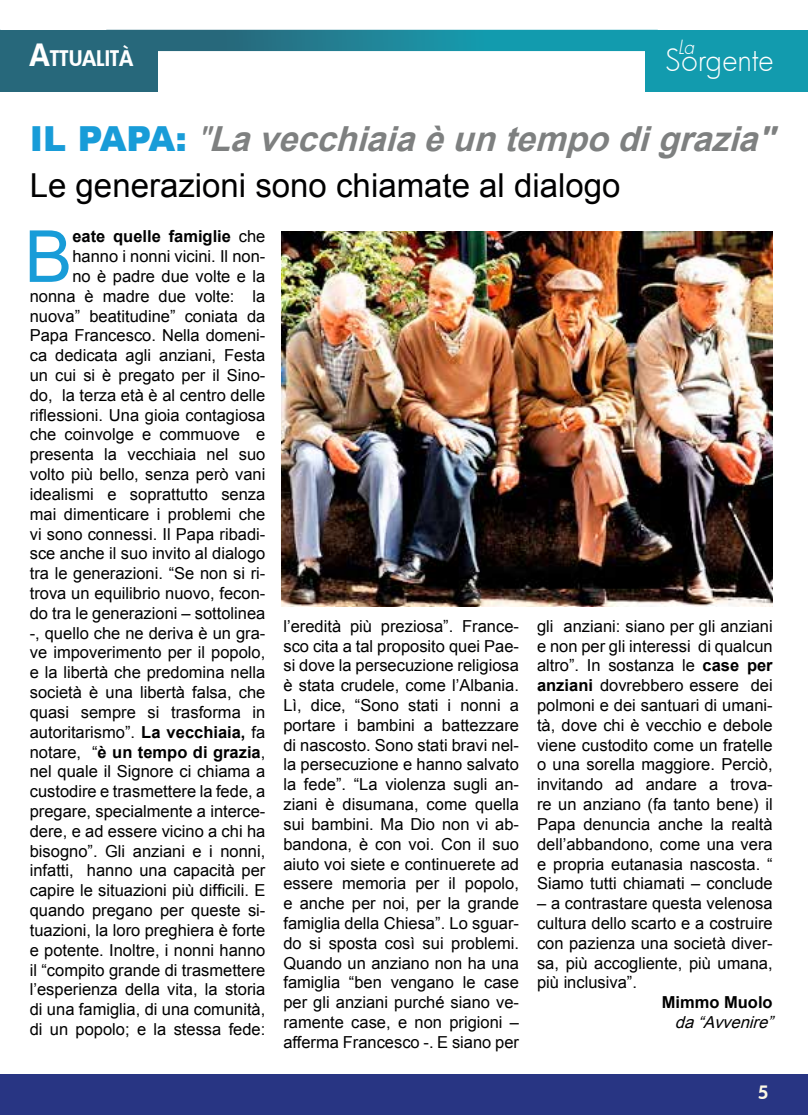
<style>
.page{position:relative;width:808px;height:1115px;background:#fff}
.page>*{position:absolute;margin:0;border:0;box-sizing:border-box;transform-origin:0 0}
.t1{font:71.85px "Arial";color:#189cd8}
.t2{font:italic 700 34.5px "Arial";color:#7e8080}
.t3{font:33px "Arial";color:#000001}
.t4{font:300 29.7px "Futura";letter-spacing:.005em;color:#fff}
.t5{font:800 21px "Futura";color:#fff}
.t6{font:italic 300 19.05px "Futura";color:#fff}
.t7{font:800 18px "Futura";color:#fcf8e4}
.t8{font:16.5px/19.8px "Arial";color:#000001;text-align:justify}
.t9{font:italic 16.5px "Arial";color:#000001}
.t10{font:700 16.5px "Arial";color:#000001}
.s1{font-weight:900;font-style:normal;color:#189cd8}
.s2{font-weight:400}
.s3{font-weight:700}
</style>
<div class="page">
<svg style="left:157px;top:30px;width:489px;height:21px;background:#1c8699"></svg>
<div style="left:646px;top:30px;width:162px;height:61px;background:#129bae"></div>
<div style="left:0;top:1074px;width:808px;height:40px;background:#283583"></div>
<img style="left:282px;top:232px;width:491px;height:374px">
<div style="left:0;top:30px;width:157px;height:61px;background:#27687b"></div>
<p class="t5" style="left:50px;top:44px;width:85px">ttualità</p>
<p class="t6" style="left:678px;top:34px;width:22px">La</p>
<h3 class="t4" style="left:665px;top:40px;width:110px">Sorgente</h3>
<h2 class="t2" style="left:30px;top:116px;width:758px"><span class="s1">I L PA PA :</span> <span class="s2">"</span>Lavecchiaiaèuntempodigrazia"</h2>
<h3 class="t3" style="left:30px;top:164px;width:592px">Le generazioni sono chiamate al dialogo</h3>
<h1 class="t1" style="left:25px;top:209px;width:49px">B</h1>
<p class="t8" style="left:30px;top:227px;width:237px;text-align:right"><span class="s3">eate quelle famiglie</span> che hanno i nonni vicini. Il non-<br>no è padre due volte e la nonna è madre due volte: la nuova” beatitudine” coniata da<br>Papa Francesco. Nella domeni&shy;ca dedicata agli anziani, Festa un cui si è pregato per il Sino&shy;do, la terza età è al centro delle riflessioni. Una gioia contagiosa che coinvolge e commuove e presenta la vecchiaia nel suo volto più bello, senza però vani idealismi e soprattutto senza mai dimenticare i problemi che vi sono connessi. Il Papa ribadi&shy;sce anche il suo invito al dialogo tra le generazioni. “Se non si ri&shy;trova un equilibrio nuovo, fecon&shy;do tra le generazioni – sottolinea -, quello che ne deriva è un gra&shy;ve impoverimento per il popolo, e la libertà che predomina nella società è una libertà falsa, che quasi sempre si trasforma in autoritarismo”. <span class="s3">La vecchiaia,</span> fa notare, “<span class="s3">è un tempo di grazia</span>, nel quale il Signore ci chiama a custodire e trasmettere la fede, a pregare, specialmente a interce&shy;dere, e ad essere vicino a chi ha bisogno”. Gli anziani e i nonni, infatti, hanno una capacità per capire le situazioni più difficili. E quando pregano per queste si&shy;tuazioni, la loro preghiera è forte e potente. Inoltre, i nonni hanno il “compito grande di trasmettere l’esperienza della vita, la storia di una famiglia, di una comunità, di un popolo; e la stessa fede:</p>
<p class="t8" style="left:283px;top:616px;width:237px">l’eredità più preziosa”. France&shy;sco cita a tal proposito quei Pae&shy;si dove la persecuzione religiosa è stata crudele, come l’Albania.<br>Lì, dice, “Sono stati i nonni a portare i bambini a battezzare di nascosto. Sono stati bravi nel&shy;la persecuzione e hanno salvato la fede”. “La violenza sugli an&shy;ziani è disumana, come quella sui bambini. Ma Dio non vi ab&shy;bandona, è con voi. Con il suo aiuto voi siete e continuerete ad essere memoria per il popolo, e anche per noi, per la grande famiglia della Chiesa”. Lo sguar&shy;do si sposta così sui problemi.<br>Quando un anziano non ha una famiglia “ben vengano le case per gli anziani purché siano ve&shy;ramente case, e non prigioni – afferma Francesco -. E siano per</p>
<p class="t8" style="left:537px;top:616px;width:237px">gli anziani: siano per gli anziani e non per gli interessi di qualcun altro”. In sostanza le <span class="s3">case per anziani</span> dovrebbero essere dei polmoni e dei santuari di umani&shy;tà, dove chi è vecchio e debole viene custodito come un fratelle o una sorella maggiore. Perciò, invitando ad andare a trova&shy;re un anziano (fa tanto bene) il Papa denuncia anche la realtà dell’abbandono, come una vera e propria eutanasia nascosta. “ Siamo tutti chiamati – conclude</p>
<p class="t8" style="left:537px;top:893px;width:237px">– a contrastare questa velenosa cultura dello scarto e a costruire con pazienza una società diver&shy;sa, più accogliente, più umana, più inclusiva”.</p>
<p class="t10" style="left:662px;top:991px;width:112px">Mimmo Muolo</p>
<p class="t9" style="left:675px;top:1011px;width:105px">da“Avvenire”</p>
<p class="t7" style="left:758px;top:1079px;width:12px">5</p>
</div>
